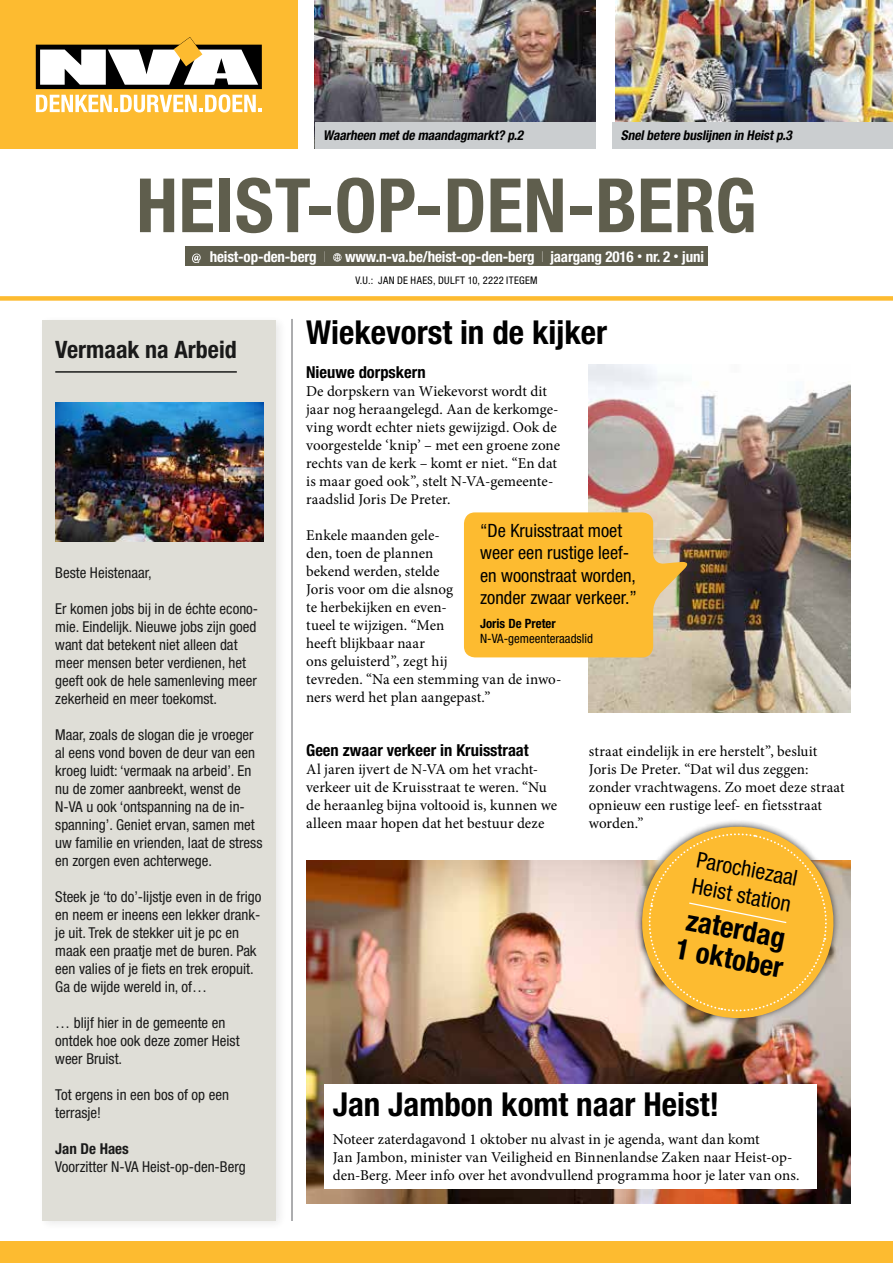
<style>
.page{position:relative;width:893px;height:1263px;background:#fff}
.page>*{position:absolute;margin:0;border:0;box-sizing:border-box;transform-origin:0 0}
.t1{font:700 condensed 75px "Helvetica Neue LT Std";letter-spacing:.005em;color:#5f5e4d}
.t2{font:700 condensed 33px "Helvetica Neue LT Std";color:#000}
.t3{font:700 condensed 28.8px/29.8px "Helvetica Neue LT Std";color:#000}
.t4{font:700 condensed 24px "Helvetica Neue LT Std";color:#000}
.t5{font:condensed 21.9px/26.7px "Helvetica Neue LT Std";color:#000}
.t6{font:condensed 18.3px/22.5px "Helvetica Neue LT Std";color:#000}
.t7{font:700 condensed 16.5px "Helvetica Neue LT Std";color:#000}
.t8{font:15px/18px "Minion Pro";color:#000}
.t9{font:condensed 15px/18px "Helvetica Neue LT Std";color:#000}
.t10{font:700 condensed 15px "Helvetica Neue LT Std";letter-spacing:-.01em;color:#fff}
.t11{font:700 condensed 15px "Helvetica Neue LT Std";color:#000}
.t12{font:italic 700 condensed 13.5px "Helvetica Neue LT Std";color:#000}
.t13{font:condensed 12.9px "Helvetica Neue LT Std";color:#000}
.t14{font:700 condensed 12.9px "Helvetica Neue LT Std";color:#000}
.t15{font:condensed 10.5px "Helvetica Neue LT Std";letter-spacing:.03em;color:#000}
.s1{font-weight:200}
.s2{font-size:10.5px}
</style>
<div class="page">
<div style="left:0;top:0;width:298px;height:149px;background:#fdbb30"></div>
<svg style="left:36px;top:37px;width:226px;height:75px"></svg>
<div style="left:0;top:1242px;width:893px;height:21px;background:#fdbb30"></div>
<div style="left:186px;top:247px;width:522px;height:19px;background:#5f5e4d"></div>
<svg style="left:192px;top:254px;width:9px;height:9px"></svg>
<svg style="left:333px;top:253px;width:8px;height:9px"></svg>
<div style="left:0;top:296px;width:893px;height:5px;background:#fdbb30"></div>
<div style="left:37px;top:314px;width:252px;height:919px;background:#000;opacity:.1"></div>
<div style="left:43px;top:320px;width:233px;height:900px;background:#dcdbd3"></div>
<hr style="left:55px;top:371px;width:182px;height:2px;background:#000">
<hr style="left:291px;top:319px;width:2px;height:902px;background:#6d6e71">
<img style="left:55px;top:402px;width:209px;height:139px">
<img style="left:589px;top:364px;width:261px;height:349px">
<svg style="left:464px;top:512px;width:228px;height:145px;background:#f2b83e"></svg>
<img style="left:306px;top:860px;width:544px;height:343px">
<div style="left:324px;top:1084px;width:492px;height:41px;background:#fff"></div>
<div style="left:324px;top:1125px;width:492px;height:63px;background:#fff"></div>
<svg style="left:617px;top:860px;width:234px;height:183px;background:#dac5ba"></svg>
<svg style="left:634px;top:821px;width:208px;height:205px;background:#f1c263"></svg>
<img style="left:315px;top:0;width:280px;height:122px">
<img style="left:615px;top:0;width:278px;height:122px">
<div style="left:315px;top:122px;width:280px;height:27px;background:#cbced0"></div>
<div style="left:612px;top:122px;width:281px;height:27px;background:#cbced0"></div>
<p class="t12" style="left:323px;top:127px;width:205px">Waarheen metde maandagmarkt? p.2</p>
<p class="t12" style="left:621px;top:127px;width:175px">Snelbetere buslijnen in Heistp.3</p>
<h1 class="t1" style="left:136px;top:160px;width:622px">HEIST-OP-DEN-BERG</h1>
<p class="t10" style="left:210px;top:247px;width:118px">heist-op-den-berg <span class="s1">I</span></p>
<p class="t10" style="left:345px;top:247px;width:360px">www.n-va.be/heist-op-den-berg <span class="s1">I</span> jaargang 2016 <span class="s2">•</span> nr. 2 <span class="s2">•</span> juni</p>
<p class="t15" style="left:355px;top:274px;width:184px">V.U.: JAN DE HAES, DULFT 10, 2222 ITEGEM</p>
<h3 class="t4" style="left:55px;top:335px;width:183px">Vermaak na Arbeid</h3>
<p class="t9" style="left:55px;top:563px;width:98px">Beste Heistenaar,</p>
<p class="t9" style="left:55px;top:599px;width:204px">Er komen jobs bij in de échte econo&shy;mie. Eindelijk. Nieuwe jobs zijn goed want dat betekent niet alleen dat meer mensen beter verdienen, het geeft ook de hele samenleving meer zekerheid en meer toekomst.</p>
<p class="t9" style="left:55px;top:725px;width:209px">Maar, zoals de slogan die je vroeger al eens vond boven de deur van een kroeg luidt: ‘vermaak na arbeid’. En nu de zomer aanbreekt, wenst de N-VA u ook ‘ontspanning na de in&shy;spanning’. Geniet ervan, samen met uw familie en vrienden, laat de stress en zorgen even achterwege.</p>
<p class="t9" style="left:55px;top:887px;width:208px">Steek je ‘to do’-lijstje even in de frigo en neem er ineens een lekker drank&shy;je uit. Trek de stekker uit je pc en maak een praatje met de buren. Pak een valies of je fiets en trek eropuit.<br>Ga de wijde wereld in, of…</p>
<p class="t9" style="left:55px;top:1013px;width:186px">… blijf hier in de gemeente en ontdek hoe ook deze zomer Heist weer Bruist.</p>
<p class="t9" style="left:55px;top:1085px;width:175px">Tot ergens in een bos of op een terrasje!</p>
<p class="t11" style="left:55px;top:1139px;width:75px">Jan De Haes</p>
<p class="t9" style="left:55px;top:1157px;width:192px">Voorzitter N-VA Heist-op-den-Berg</p>
<h2 class="t2" style="left:306px;top:312px;width:303px">Wiekevorst in de kijker</h2>
<p class="t7" style="left:306px;top:362px;width:121px">Nieuwe dorpskern</p>
<p class="t8" style="left:306px;top:382px;width:255px">De dorpskern van Wiekevorst wordt dit jaar nog heraangelegd. Aan de kerkomge&shy;ving wordt echter niets gewijzigd. Ook de voorgestelde ‘knip’ – met een groene zone rechts van de kerk – komt er niet. “En dat is maar goed ook”, stelt N-VA-gemeente&shy;raadslid Joris De Preter.</p>
<p class="t8" style="left:306px;top:526px;width:257px">Enkele maanden gele-<br>den, toen de plannen<br>bekend werden, stelde<br>Joris voor om die alsnog<br>te herbekijken en even-<br>tueel te wijzigen. “Men<br>heeft blijkbaar naar<br>ons geluisterd”, zegt hij<br>tevreden. “Na een stemming van de inwo&shy;ners werd het plan aangepast.”</p>
<p class="t7" style="left:306px;top:740px;width:224px">Geen zwaar verkeer in Kruisstraat</p>
<p class="t8" style="left:306px;top:760px;width:252px">Al jaren ijvert de N-VA om het vracht&shy;verkeer uit de Kruisstraat te weren. “Nu de heraanleg bijna voltooid is, kunnen we alleen maar hopen dat het bestuur deze</p>
<p class="t6" style="left:480px;top:519px;width:158px">“De Kruisstraat moet weer een rustige leef&shy;en woonstraat worden, zonder zwaar verkeer.”</p>
<p class="t14" style="left:480px;top:615px;width:77px">Joris De Preter</p>
<p class="t13" style="left:480px;top:631px;width:114px">N-VA-gemeenteraadslid</p>
<p class="t8" style="left:589px;top:742px;width:257px">straat eindelijk in ere herstelt”, besluit Joris De Preter. “Dat wil dus zeggen: zonder vrachtwagens. Zo moet deze straat opnieuw een rustige leef- en fietsstraat worden.”</p>
<h3 class="t5" style="left:700px;top:846px;width:104px;rotate:11deg">Parochiezaal<br>Heist station</h3>
<h3 class="t3" style="left:685px;top:903px;width:110px;rotate:11deg">zaterdag<br>1 oktober</h3>
<h2 class="t2" style="left:333px;top:1085px;width:388px">Jan Jambon komt naar Heist!</h2>
<p class="t8" style="left:333px;top:1130px;width:468px">Noteer zaterdagavond 1 oktober nu alvast in je agenda, want dan komt<br>Jan Jambon, minister van Veiligheid en Binnenlandse Zaken naar Heist-op&shy;den-Berg. Meer info over het avondvullend programma hoor je later van ons.</p>
</div>
